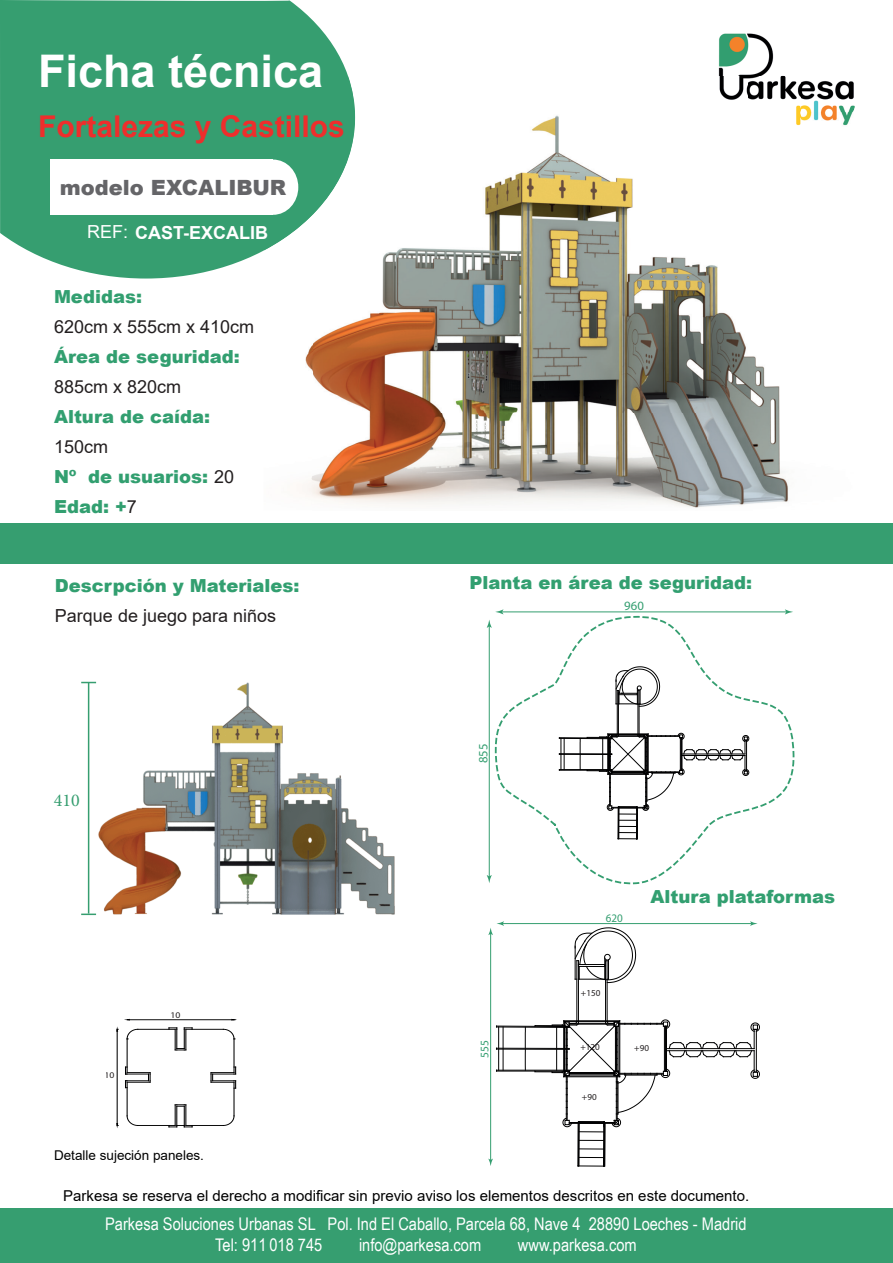
<style>
.page{position:relative;width:893px;height:1263px;background:#fff}
.page>*{position:absolute;margin:0;border:0;box-sizing:border-box;transform-origin:0 0}
.t1{font:700 45px "Arial";color:#fff}
.t2{font:700 30px "Arial";color:#ee2e2c}
.t3{font:900 21px "Arial";color:#656568}
.t4{font:900 18px/30px "Arial";color:#329f70}
.t5{font:18px "Arial";color:#231f20}
.t6{font:700 18px "Arial";color:#fff}
.t7{font:18px "Minion Pro";color:#369e70}
.t8{font:17.4px/21.6px "Arial Narrow";color:#fff}
.t9{font:15px "Arial";color:#000001}
.t10{font:13.5px "Arial";color:#000001}
.t11{font:12.75px "Myriad Pro";color:#349e70}
.t12{font:11.55px "Myriad Pro";color:#349e70;scale:.96 1}
.t13{font:11.55px "Myriad Pro";color:#349e70}
.t14{font:9.15px "Myriad Pro";color:#231f20}
.t15{font:8.7px "Myriad Pro";color:#231f20;scale:1.11 1}
.s1{font-weight:400}
.s2{font-weight:400;color:#231f20}
</style>
<div class="page">
<svg style="left:0;top:0;width:349px;height:279px;background:#46a57b"></svg>
<div style="left:0;top:523px;width:893px;height:41px;background:#369e70"></div>
<div style="left:0;top:1209px;width:893px;height:54px;background:#369e70"></div>
<img style="left:718px;top:33px;width:137px;height:76px">
<img style="left:313px;top:115px;width:393px;height:393px">
<img style="left:706px;top:265px;width:82px;height:242px">
<img style="left:264px;top:251px;width:49px;height:246px">
<img style="left:264px;top:77px;width:91px;height:174px">
<img style="left:697px;top:77px;width:157px;height:71px">
<hr style="left:501px;top:611px;width:287px;height:1px;background:#349e70">
<svg style="left:495px;top:609px;width:8px;height:4px"></svg>
<svg style="left:785px;top:609px;width:8px;height:4px"></svg>
<hr style="left:489px;top:625px;width:1px;height:253px;background:#349e70">
<svg style="left:487px;top:875px;width:4px;height:8px"></svg>
<svg style="left:487px;top:620px;width:4px;height:8px"></svg>
<svg style="left:491px;top:613px;width:304px;height:272px"></svg>
<hr style="left:502px;top:923px;width:250px;height:1px;background:#349e70">
<svg style="left:750px;top:921px;width:8px;height:5px"></svg>
<hr style="left:490px;top:933px;width:1px;height:228px;background:#349e70">
<svg style="left:488px;top:921px;width:16px;height:14px"></svg>
<hr style="left:577px;top:961px;width:1px;height:60px;background:#000001">
<hr style="left:578px;top:964px;width:1px;height:58px;background:#000001">
<hr style="left:605px;top:961px;width:1px;height:62px;background:#000001">
<hr style="left:607px;top:961px;width:1px;height:60px;background:#000001">
<svg style="left:575px;top:927px;width:61px;height:56px"></svg>
<svg style="left:488px;top:1020px;width:272px;height:147px"></svg>
<hr style="left:664px;top:1026px;width:1px;height:45px;background:#000001">
<hr style="left:186px;top:1029px;width:37px;height:1px;background:#000001">
<hr style="left:127px;top:1039px;width:1px;height:33px;background:#000001">
<hr style="left:138px;top:1125px;width:37px;height:1px;background:#000001">
<hr style="left:234px;top:1082px;width:1px;height:34px;background:#000001">
<hr style="left:129px;top:1019px;width:103px;height:1px;background:#000001">
<hr style="left:138px;top:1029px;width:37px;height:1px;background:#000001">
<hr style="left:234px;top:1039px;width:1px;height:33px;background:#000001">
<hr style="left:186px;top:1125px;width:37px;height:1px;background:#000001">
<hr style="left:127px;top:1082px;width:1px;height:34px;background:#000001">
<svg style="left:127px;top:1029px;width:11px;height:11px"></svg>
<svg style="left:223px;top:1029px;width:12px;height:11px"></svg>
<svg style="left:223px;top:1115px;width:11px;height:11px"></svg>
<svg style="left:127px;top:1115px;width:11px;height:11px"></svg>
<hr style="left:117px;top:1031px;width:1px;height:92px;background:#000001">
<svg style="left:169px;top:1027px;width:24px;height:24px"></svg>
<svg style="left:169px;top:1104px;width:24px;height:24px"></svg>
<svg style="left:211px;top:1067px;width:25px;height:22px"></svg>
<svg style="left:125px;top:1067px;width:26px;height:21px"></svg>
<img style="left:81px;top:681px;width:314px;height:235px">
<hr style="left:88px;top:682px;width:1px;height:231px;background:#369e70">
<svg style="left:81px;top:682px;width:15px;height:1px"></svg>
<svg style="left:81px;top:913px;width:15px;height:2px"></svg>
<div style="left:248px;top:160px;width:50px;height:55px;background:#fff;border-radius:50%"></div>
<div style="left:50px;top:160px;width:223px;height:55px;background:#fff"></div>
<h1 class="t1" style="left:38px;top:39px;width:287px">Ficha técnica</h1>
<h2 class="t2" style="left:38px;top:105px;width:308px">Fortalezas y Castillos</h2>
<p class="t3" style="left:60px;top:172px;width:228px">modelo EXCALIBUR</p>
<p class="t6" style="left:87px;top:220px;width:182px"><span class="s1">REF:</span> CAST-EXCALIB</p>
<p class="t4" style="left:54px;top:281px;width:90px">Medidas:</p>
<p class="t5" style="left:54px;top:314px;width:202px">620cm x 555cm x 410cm</p>
<p class="t4" style="left:54px;top:341px;width:187px">Área de seguridad:</p>
<p class="t5" style="left:54px;top:374px;width:129px">885cm x 820cm</p>
<p class="t4" style="left:54px;top:401px;width:158px">Altura de caída:</p>
<p class="t4" style="left:54px;top:431px;width:182px"><span class="s2">150cm<br></span>Nº de usuarios: <span class="s2">20<br></span>Edad: +<span class="s2">7</span></p>
<p class="t4" style="left:55px;top:570px;width:246px">Descrpción y Materiales:</p>
<p class="t5" style="left:55px;top:604px;width:223px">Parque de juego para niños</p>
<p class="t7" style="left:54px;top:788px;width:27px">410</p>
<p class="t15" style="left:104px;top:1069px;width:10px">10</p>
<p class="t15" style="left:170px;top:1010px;width:10px">10</p>
<p class="t10" style="left:54px;top:1146px;width:152px">Detalle sujeción paneles.</p>
<p class="t4" style="left:469px;top:567px;width:284px">Planta en área de seguridad:</p>
<p class="t11" style="left:475px;top:763px;width:21px;rotate:-90deg">855</p>
<p class="t13" style="left:477px;top:1058px;width:19px;rotate:-90deg">555</p>
<p class="t11" style="left:624px;top:598px;width:21px">960</p>
<p class="t12" style="left:606px;top:911px;width:19px">620</p>
<p class="t4" style="left:651px;top:881px;width:186px">Altura plataformas</p>
<p class="t14" style="left:581px;top:987px;width:21px">+150</p>
<p class="t14" style="left:580px;top:1041px;width:21px">+120</p>
<p class="t14" style="left:582px;top:1091px;width:16px">+90</p>
<p class="t14" style="left:634px;top:1042px;width:16px">+90</p>
<p class="t9" style="left:63px;top:1185px;width:688px">Parkesa se reserva el derecho a modificar sin previo aviso los elementos descritos en este documento.</p>
<p class="t8" style="left:215px;top:1212px;width:533px;text-indent:-110px">Parkesa Soluciones Urbanas SL Pol. Ind El Caballo, Parcela 68, Nave 4 28890 Loeches - Madrid<br>Tel: 911 018 745</p>
<p class="t8" style="left:359px;top:1234px;width:124px">info@parkesa.com</p>
<p class="t8" style="left:518px;top:1234px;width:120px">www.parkesa.com</p>
</div>
